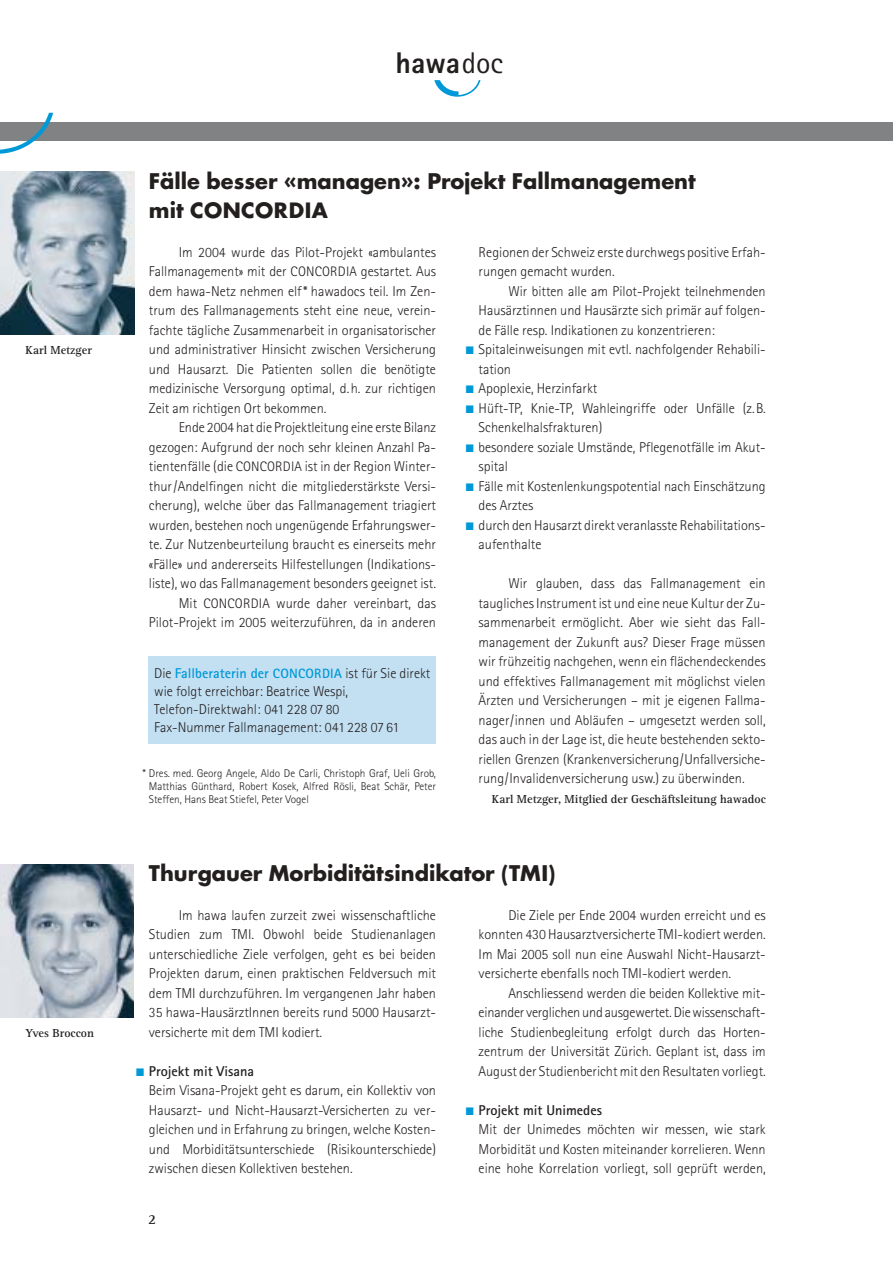
<style>
.page{position:relative;width:893px;height:1263px;background:#fff}
.page>*{position:absolute;margin:0;border:0;box-sizing:border-box;transform-origin:0 0}
.t1{font:800 30px "Rotis Sans Serif";color:#231f1f}
.t2{font:700 21px "Futura";color:#231f1f}
.t3{font:700 20.55px "Futura";letter-spacing:.02em;color:#231f1f}
.t4{font:300 14.25px/19.5px "Rotis Sans Serif";color:#231f1f;text-align:justify}
.t5{font:700 14.25px "Rotis Sans Serif";color:#231f1f}
.t6{font:700 14.25px "Rotis Serif";color:#231f1f}
.t7{font:700 12px "Rotis Serif";color:#231f1f}
.t8{font:300 11.25px/12.8px "Rotis Sans Serif";color:#231f1f;text-align:justify}
.t9{font:10.8px "Zapf Dingbats";color:#0099d8}
.s1{font-weight:400}
.s2{font-size:21px}
.s3{font-size:13.8px}
.s4{font-family:"Rotis Semi Sans";font-weight:400}
.s5{font-weight:700;color:#0099d8}
.s6{font-weight:700;font-size:13.5px;color:#0099d8}
</style>
<div class="page">
<svg style="left:434px;top:80px;width:46px;height:17px"></svg>
<div style="left:0;top:123px;width:892px;height:18px;background:#808284"></div>
<svg style="left:0;top:113px;width:53px;height:41px"></svg>
<img style="left:0;top:172px;width:134px;height:163px">
<img style="left:0;top:865px;width:134px;height:152px">
<div style="left:149px;top:657px;width:287px;height:87px;background:#c3e0f3"></div>
<p class="t7" style="left:26px;top:346px;width:68px">Karl Metzger</p>
<p class="t7" style="left:25px;top:1029px;width:70px">Yves Broccon</p>
<h1 class="t1" style="left:395px;top:53px;width:109px">hawa<span class="s1">doc</span></h1>
<h2 class="t2" style="left:149px;top:172px;width:548px">Fälle besser «managen»: Projekt Fallmanagement</h2>
<h3 class="t3" style="left:149px;top:201px;width:180px"><span class="s2">mit</span> CONCORDIA</h3>
<p class="t4" style="left:149px;top:244px;width:289px;text-indent:30px">Im 2004 wurde das Pilot-Projekt «ambulantes Fallmanagement» mit der <span class="s3">CONCORDIA</span> gestartet. Aus dem hawa-Netz nehmen elf<span class="s4">*</span> hawadocs teil. Im Zen&shy;trum des Fallmanagements steht eine neue, verein&shy;fachte tägliche Zusammenarbeit in organisatorischer und administrativer Hinsicht zwischen Versicherung und Hausarzt. Die Patienten sollen die benötigte medizinische Versorgung optimal, d.h. zur richtigen Zeit am richtigen Ort bekommen.</p>
<p class="t4" style="left:149px;top:419px;width:289px;text-align:right">Ende 2004 hat die Projektleitung eine erste Bilanz gezogen: Aufgrund der noch sehr kleinen Anzahl Pa&shy;tientenfälle (die <span class="s3">CONCORDIA</span> ist in der Region Winter&shy;thur/Andelfingen nicht die mitgliederstärkste Versi&shy;cherung), welche über das Fallmanagement triagiert wurden, bestehen noch ungenügende Erfahrungswer&shy;te. Zur Nutzenbeurteilung braucht es einerseits mehr «Fälle» und andererseits Hilfestellungen (Indikations&shy;liste), wo das Fallmanagement besonders geeignet ist.<br>Mit <span class="s3">CONCORDIA</span> wurde daher vereinbart, das Pilot-Projekt im 2005 weiterzuführen, da in anderen</p>
<p class="t4" style="left:154px;top:666px;width:278px;line-height:18px;text-align:left">Die <span class="s5">Fallberaterin der</span> <span class="s6">CONCORDIA</span> ist für Sie direkt wie folgt erreichbar: Beatrice Wespi, Telefon-Direktwahl: 041 228 07 80<br>Fax-Nummer Fallmanagement: 041 228 07 61</p>
<p class="t8" style="left:149px;top:768px;width:289px;text-indent:-6px">* Dres. med. Georg Angele, Aldo De Carli, Christoph Graf, Ueli Grob, Matthias Günthard, Robert Kosek, Alfred Rösli, Beat Schär, Peter Steffen, Hans Beat Stiefel, Peter Vogel</p>
<p class="t4" style="left:478px;top:244px;width:288px">Regionen der Schweiz erste durchwegs positive Erfah&shy;rungen gemacht wurden.</p>
<p class="t4" style="left:478px;top:283px;width:289px;text-align:left;text-indent:30px">Wir bitten alle am Pilot-Projekt teilnehmenden Hausärztinnen und Hausärzte sich primär auf folgen&shy;de Fälle resp. Indikationen zu konzentrieren:<br>Spitaleinweisungen mit evtl. nachfolgender Rehabili&shy;tation<br>Apoplexie, Herzinfarkt<br>Hüft-TP, Knie-TP, Wahleingriffe oder Unfälle (z.B.<br>Schenkelhalsfrakturen)<br>besondere soziale Umstände, Pflegenotfälle im Akut&shy;spital<br>Fälle mit Kostenlenkungspotential nach Einschätzung des Arztes<br>durch den Hausarzt direkt veranlasste Rehabilitations&shy;aufenthalte</p>
<p class="t4" style="left:478px;top:575px;width:289px;text-indent:30px">Wir glauben, dass das Fallmanagement ein taugliches Instrument ist und eine neue Kultur der Zu&shy;sammenarbeit ermöglicht. Aber wie sieht das Fall&shy;management der Zukunft aus? Dieser Frage müssen wir frühzeitig nachgehen, wenn ein flächendeckendes und effektives Fallmanagement mit möglichst vielen Ärzten und Versicherungen – mit je eigenen Fallma&shy;nager/innen und Abläufen – umgesetzt werden soll, das auch in der Lage ist, die heute bestehenden sekto&shy;riellen Grenzen (Krankenversicherung/Unfallversiche&shy;rung/Invalidenversicherung usw.) zu überwinden.</p>
<p class="t7" style="left:492px;top:795px;width:275px">Karl Metzger, Mitglied der Geschäftsleitung hawadoc</p>
<p class="t9" style="left:466px;top:345px;width:10px">■</p>
<p class="t9" style="left:466px;top:443px;width:10px">■</p>
<p class="t9" style="left:466px;top:482px;width:10px">■</p>
<p class="t9" style="left:466px;top:521px;width:10px">■</p>
<h2 class="t2" style="left:149px;top:863px;width:408px">Thurgauer Morbiditätsindikator (TMI)</h2>
<p class="t4" style="left:149px;top:907px;width:289px;text-indent:30px">Im hawa laufen zurzeit zwei wissenschaftliche Studien zum TMI. Obwohl beide Studienanlagen unterschiedliche Ziele verfolgen, geht es bei beiden Projekten darum, einen praktischen Feldversuch mit dem TMI durchzuführen. Im vergangenen Jahr haben 35 hawa-HausärztInnen bereits rund 5000 Hausarzt&shy;versicherte mit dem TMI kodiert.</p>
<p class="t5" style="left:149px;top:1066px;width:107px">Projekt mit Visana</p>
<p class="t4" style="left:149px;top:1082px;width:288px">Beim Visana-Projekt geht es darum, ein Kollektiv von Hausarzt- und Nicht-Hausarzt-Versicherten zu ver&shy;gleichen und in Erfahrung zu bringen, welche Kosten&shy;und Morbiditätsunterschiede (Risikounterschiede) zwischen diesen Kollektiven bestehen.</p>
<p class="t9" style="left:136px;top:1067px;width:10px">■</p>
<p class="t6" style="left:148px;top:1214px;width:9px">2</p>
<p class="t4" style="left:478px;top:907px;width:289px;text-indent:30px">Die Ziele per Ende 2004 wurden erreicht und es konnten 430 Hausarztversicherte TMI-kodiert werden.<br>Im Mai 2005 soll nun eine Auswahl Nicht-Hausarzt&shy;versicherte ebenfalls noch TMI-kodiert werden.</p>
<p class="t4" style="left:478px;top:985px;width:289px;text-indent:30px">Anschliessend werden die beiden Kollektive mit&shy;einander verglichen und ausgewertet. Die wissenschaft&shy;liche Studienbegleitung erfolgt durch das Horten&shy;zentrum der Universität Zürich. Geplant ist, dass im August der Studienbericht mit den Resultaten vorliegt.</p>
<p class="t5" style="left:478px;top:1105px;width:125px">Projekt mit Unimedes</p>
<p class="t4" style="left:478px;top:1121px;width:289px">Mit der Unimedes möchten wir messen, wie stark Morbidität und Kosten miteinander korrelieren. Wenn eine hohe Korrelation vorliegt, soll geprüft werden,</p>
<p class="t9" style="left:466px;top:1106px;width:10px">■</p>
</div>
